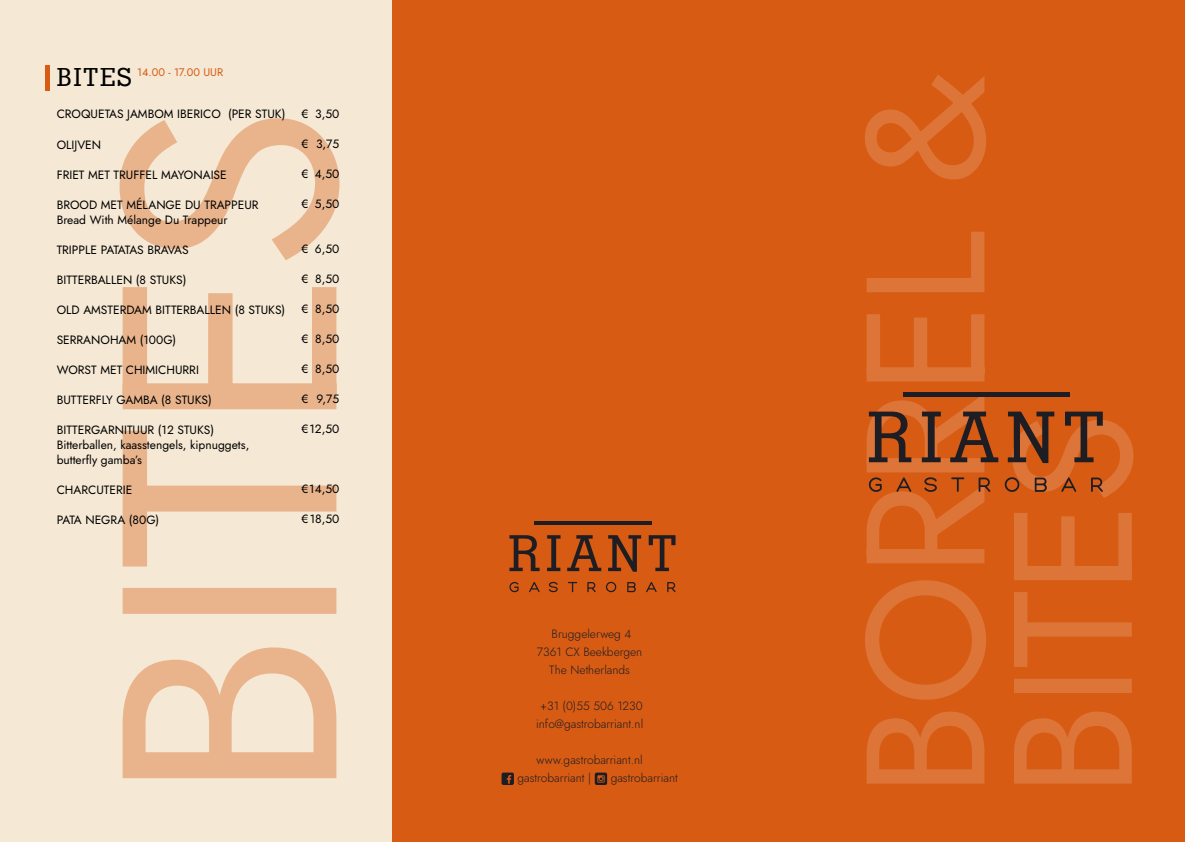
<style>
.page{position:relative;width:1185px;height:842px;background:#fff}
.page>*{position:absolute;margin:0;border:0;box-sizing:border-box;transform-origin:0 0}
.t1{font:500 25px "Memphis";letter-spacing:.06em;color:#000}
.t2{font:12px/15px "Jost";color:#000}
.t3{font:300 12px/18px "Jost";color:#1e1d23;text-align:center}
.t4{font:11px "Jost";color:#d75b13}
</style>
<div class="page">
<div style="left:391px;top:0;width:794px;height:842px;background:#d75b13"></div>
<svg style="left:1013px;top:420px;width:120px;height:364px"></svg>
<svg style="left:865px;top:75px;width:121px;height:709px"></svg>
<div style="left:0;top:0;width:391px;height:842px;background:#f5e8d4"></div>
<div style="left:45px;top:65px;width:5px;height:25px;background:#d75b13"></div>
<svg style="left:869px;top:412px;width:42px;height:50px"></svg>
<svg style="left:922px;top:412px;width:19px;height:50px"></svg>
<svg style="left:950px;top:412px;width:48px;height:50px"></svg>
<svg style="left:1008px;top:412px;width:46px;height:51px"></svg>
<svg style="left:1065px;top:412px;width:38px;height:50px"></svg>
<svg style="left:869px;top:477px;width:13px;height:15px"></svg>
<svg style="left:896px;top:477px;width:15px;height:15px"></svg>
<svg style="left:924px;top:477px;width:13px;height:15px"></svg>
<svg style="left:951px;top:477px;width:13px;height:15px"></svg>
<svg style="left:979px;top:477px;width:11px;height:15px"></svg>
<svg style="left:1005px;top:477px;width:14px;height:15px"></svg>
<svg style="left:1035px;top:478px;width:12px;height:14px"></svg>
<svg style="left:1061px;top:477px;width:15px;height:15px"></svg>
<svg style="left:1091px;top:477px;width:12px;height:15px"></svg>
<div style="left:903px;top:392px;width:166px;height:5px;background:#1e1d23"></div>
<svg style="left:120px;top:118px;width:219px;height:660px"></svg>
<svg style="left:509px;top:535px;width:31px;height:36px"></svg>
<svg style="left:547px;top:535px;width:13px;height:36px"></svg>
<svg style="left:567px;top:535px;width:34px;height:36px"></svg>
<svg style="left:608px;top:535px;width:33px;height:37px"></svg>
<svg style="left:649px;top:535px;width:26px;height:36px"></svg>
<svg style="left:509px;top:582px;width:10px;height:10px"></svg>
<svg style="left:529px;top:582px;width:11px;height:10px"></svg>
<svg style="left:549px;top:582px;width:9px;height:10px"></svg>
<svg style="left:568px;top:582px;width:9px;height:10px"></svg>
<svg style="left:587px;top:582px;width:9px;height:10px"></svg>
<svg style="left:606px;top:582px;width:10px;height:10px"></svg>
<svg style="left:627px;top:582px;width:9px;height:10px"></svg>
<svg style="left:646px;top:582px;width:11px;height:10px"></svg>
<svg style="left:667px;top:582px;width:8px;height:10px"></svg>
<hr style="left:534px;top:522px;width:118px;height:3px;background:#1e1d23">
<div style="left:502px;top:772px;width:12px;height:13px;background:#1e1d23;border-radius:2px"></div>
<svg style="left:507px;top:775px;width:4px;height:9px"></svg>
<div style="left:595px;top:772px;width:12px;height:13px;background:#1e1d23;border-radius:2px"></div>
<svg style="left:597px;top:775px;width:8px;height:7px"></svg>
<h1 class="t1" style="left:57px;top:62px;width:77px">BITES</h1>
<p class="t4" style="left:137px;top:65px;width:88px">14.00 - 17.00 UUR</p>
<p class="t2" style="left:57px;top:107px;width:230px">CROQUETAS JAMBOM IBERICO (PER STUK)</p>
<p class="t2" style="left:57px;top:137px;width:46px">OLIJVEN</p>
<p class="t2" style="left:57px;top:167px;width:172px">FRIET MET TRUFFEL MAYONAISE</p>
<p class="t2" style="left:57px;top:197px;width:203px">BROOD MET MÉLANGE DU TRAPPEUR<br>Bread With Mélange Du Trappeur</p>
<p class="t2" style="left:57px;top:242px;width:134px">TRIPPLE PATATAS BRAVAS</p>
<p class="t2" style="left:57px;top:272px;width:131px">BITTERBALLEN (8 STUKS)</p>
<p class="t2" style="left:57px;top:302px;width:230px">OLD AMSTERDAM BITTERBALLEN (8 STUKS)</p>
<p class="t2" style="left:57px;top:332px;width:121px">SERRANOHAM (100G)</p>
<p class="t2" style="left:57px;top:362px;width:144px">WORST MET CHIMICHURRI</p>
<p class="t2" style="left:57px;top:392px;width:157px">BUTTERFLY GAMBA (8 STUKS)</p>
<p class="t2" style="left:57px;top:422px;width:194px">BITTERGARNITUUR (12 STUKS)<br>Bitterballen, kaasstengels, kipnuggets, butterfly gamba’s</p>
<p class="t2" style="left:57px;top:482px;width:77px">CHARCUTERIE</p>
<p class="t2" style="left:57px;top:512px;width:104px">PATA NEGRA (80G)</p>
<p class="t2" style="left:302px;top:106px;width:8px">€</p>
<p class="t2" style="left:302px;top:136px;width:8px">€</p>
<p class="t2" style="left:302px;top:166px;width:8px">€</p>
<p class="t2" style="left:302px;top:196px;width:8px">€</p>
<p class="t2" style="left:302px;top:241px;width:8px">€</p>
<p class="t2" style="left:302px;top:271px;width:8px">€</p>
<p class="t2" style="left:302px;top:301px;width:8px">€</p>
<p class="t2" style="left:302px;top:331px;width:8px">€</p>
<p class="t2" style="left:302px;top:361px;width:8px">€</p>
<p class="t2" style="left:302px;top:391px;width:8px">€</p>
<p class="t2" style="left:302px;top:421px;width:39px">€12,50</p>
<p class="t2" style="left:315px;top:106px;width:26px">3,50</p>
<p class="t2" style="left:316px;top:136px;width:25px">3,75</p>
<p class="t2" style="left:315px;top:166px;width:26px">4,50</p>
<p class="t2" style="left:315px;top:196px;width:26px">5,50</p>
<p class="t2" style="left:315px;top:241px;width:26px">6,50</p>
<p class="t2" style="left:315px;top:271px;width:26px">8,50</p>
<p class="t2" style="left:315px;top:301px;width:26px">8,50</p>
<p class="t2" style="left:315px;top:331px;width:26px">8,50</p>
<p class="t2" style="left:315px;top:361px;width:26px">8,50</p>
<p class="t2" style="left:316px;top:391px;width:24px">9,75</p>
<p class="t2" style="left:302px;top:481px;width:39px">€14,50</p>
<p class="t2" style="left:302px;top:511px;width:39px">€18,50</p>
<p class="t3" style="left:537px;top:625px;width:107px">Bruggelerweg 4<br>7361 CX Beekbergen<br>The Netherlands</p>
<p class="t3" style="left:536px;top:697px;width:109px">+31 (0)55 506 1230 info@gastrobarriant.nl</p>
<p class="t3" style="left:517px;top:751px;width:127px;text-align:left;text-indent:19px">www.gastrobarriant.nl gastrobarriant |</p>
<p class="t3" style="left:611px;top:769px;width:69px">gastrobarriant</p>
</div>
